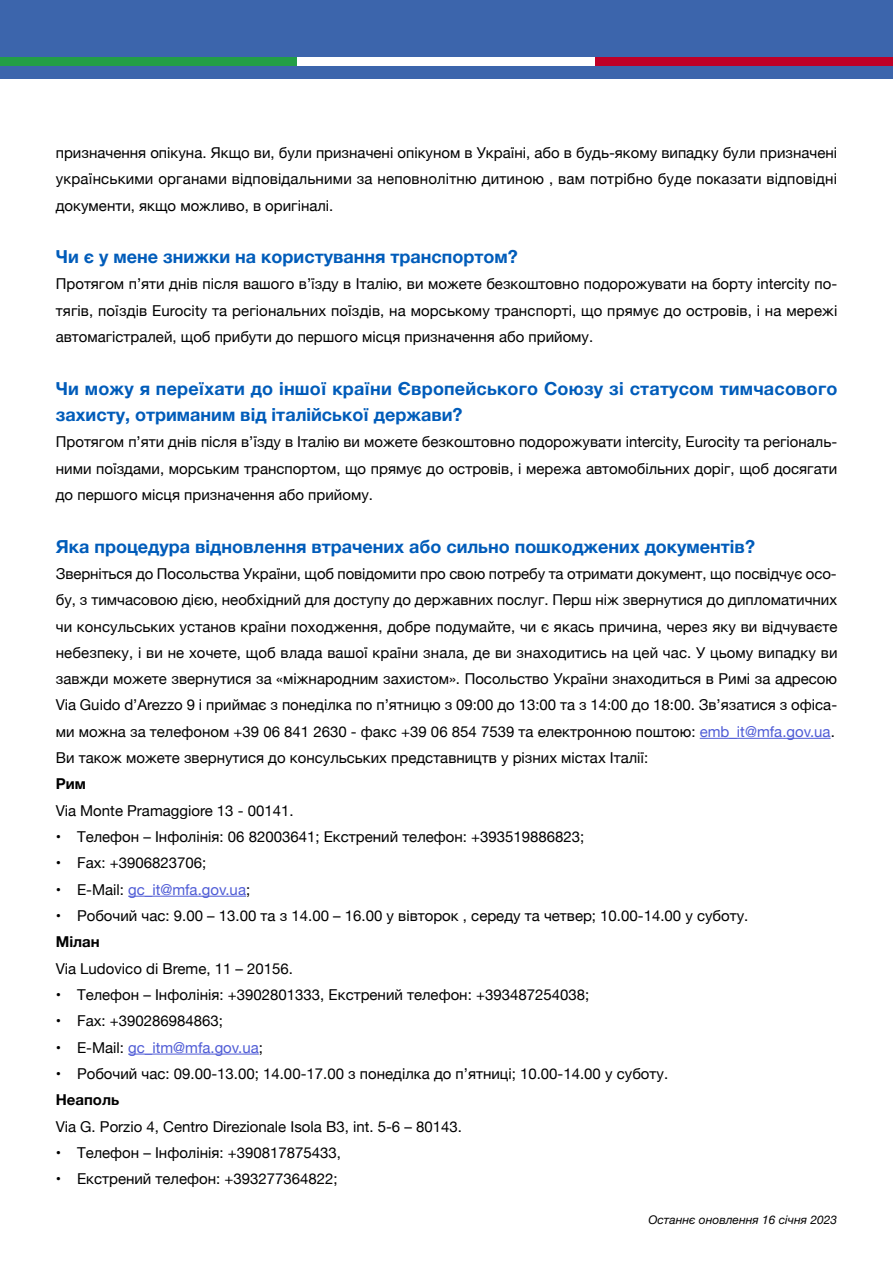
<style>
.page{position:relative;width:893px;height:1263px;background:#fff}
.page>*{position:absolute;margin:0;border:0;box-sizing:border-box;transform-origin:0 0}
.t1{font:700 18px/26.2px "Helvetica Neue";color:#005cba}
.t2{font:15px/26.2px "Helvetica Neue";color:#000;text-align:justify}
.t3{font:15px "Helvetica Neue";color:#4f5cd6}
.t4{font:700 15px "Helvetica Neue";color:#000}
.t5{font:italic 12px "Helvetica Neue";color:#000}
.s1{color:#4f5cd6}
.s2{color:#000}
</style>
<div class="page">
<div style="left:0;top:0;width:893px;height:78px;background:#3c65ac"></div>
<div style="left:0;top:57px;width:298px;height:9px;background:#239e46"></div>
<div style="left:298px;top:57px;width:297px;height:9px;background:#fff"></div>
<div style="left:595px;top:57px;width:298px;height:9px;background:#be0027"></div>
<hr style="left:700px;top:738px;width:131px;height:1px;background:#4f5cd6">
<hr style="left:128px;top:896px;width:118px;height:1px;background:#4f5cd6">
<hr style="left:128px;top:1054px;width:131px;height:1px;background:#4f5cd6">
<p class="t2" style="left:56px;top:140px;width:783px">призначення опікуна. Якщо ви, були призначені опікуном в Україні, або в будь-якому випадку були призначені українськими органами відповідальними за неповнолітню дитиною , вам потрібно буде показати відповідні документи, якщо можливо, в оригіналі.</p>
<p class="t1" style="left:56px;top:244px;width:463px">Чи є у мене знижки на користування транспортом?</p>
<p class="t2" style="left:56px;top:272px;width:783px">Протягом п’яти днів після вашого в’їзду в Італію, ви можете безкоштовно подорожувати на борту intercity по&shy;тягів, поїздів Eurocity та регіональних поїздів, на морському транспорті, що прямує до островів, і на мережі автомагістралей, щоб прибути до першого місця призначення або прийому.</p>
<p class="t1" style="left:56px;top:376px;width:783px">Чи можу я переїхати до іншої країни Європейського Союзу зі статусом тимчасового захисту, отриманим від італійської держави?</p>
<p class="t2" style="left:56px;top:430px;width:783px">Протягом п’яти днів після в’їзду в Італію ви можете безкоштовно подорожувати intercity, Eurocity та регіональ&shy;ними поїздами, морським транспортом, що прямує до островів, і мережа автомобільних доріг, щоб досягати до першого місця призначення або прийому.</p>
<p class="t1" style="left:56px;top:533px;width:701px">Яка процедура відновлення втрачених або сильно пошкоджених документів?</p>
<p class="t2" style="left:56px;top:561px;width:783px;text-align:left">Зверніться до Посольства України, щоб повідомити про свою потребу та отримати документ, що посвідчує осо&shy;бу, з тимчасовою дією, необхідний для доступу до державних послуг. Перш ніж звернутися до дипломатичних чи консульських установ країни походження, добре подумайте, чи є якась причина, через яку ви відчуваєте небезпеку, і ви не хочете, щоб влада вашої країни знала, де ви знаходитись на цей час. У цьому випадку ви завжди можете звернутися за «міжнародним захистом». Посольство України знаходиться в Римі за адресою Via Guido d’Arezzo 9 і приймає з понеділка по п’ятницю з 09:00 до 13:00 та з 14:00 до 18:00. Зв’язатися з офіса&shy;ми можна за телефоном +39 06 841 2630 - факс +39 06 854 7539 та електронною поштою: <span class="s1">emb_it@mfa.gov.ua</span>.<br>Ви також можете звернутися до консульських представництв у різних містах Італії:</p>
<p class="t4" style="left:56px;top:772px;width:32px">Рим</p>
<p class="t2" style="left:56px;top:798px;width:239px">Via Monte Pramaggiore 13 - 00141.</p>
<p class="t2" style="left:56px;top:824px;width:530px">• Телефон – Інфолінія: 06 82003641; Екстрений телефон: +393519886823;</p>
<p class="t2" style="left:56px;top:851px;width:152px">• Fax: +3906823706;</p>
<p class="t3" style="left:56px;top:878px;width:196px"><span class="s2">• E-Mail:</span> gc_it@mfa.gov.ua<span class="s2">;</span></p>
<p class="t2" style="left:56px;top:903px;width:694px">• Pобочий час: 9.00 – 13.00 та з 14.00 – 16.00 у вівторок , середу та четвер; 10.00-14.00 у суботу.</p>
<p class="t4" style="left:56px;top:930px;width:45px">Мілан</p>
<p class="t2" style="left:56px;top:956px;width:239px">Via Ludovico di Breme, 11 – 20156.</p>
<p class="t2" style="left:56px;top:982px;width:535px">• Телефон – Інфолінія: +3902801333, Екстрений телефон: +393487254038;</p>
<p class="t2" style="left:56px;top:1009px;width:169px">• Fax: +390286984863;</p>
<p class="t3" style="left:56px;top:1036px;width:209px"><span class="s2">• E-Mail:</span> gc_itm@mfa.gov.ua<span class="s2">;</span></p>
<p class="t2" style="left:56px;top:1061px;width:614px">• Pобочий час: 09.00-13.00; 14.00-17.00 з понеділка до п’ятниці; 10.00-14.00 у суботу.</p>
<p class="t4" style="left:56px;top:1088px;width:65px">Неаполь</p>
<p class="t2" style="left:56px;top:1114px;width:408px">Via G. Porzio 4, Centro Direzionale Isola B3, int. 5-6 – 80143.</p>
<p class="t2" style="left:56px;top:1140px;width:287px">• Телефон – Інфолінія: +390817875433,</p>
<p class="t2" style="left:56px;top:1166px;width:283px">• Екстрений телефон: +393277364822;</p>
<p class="t5" style="left:648px;top:1211px;width:190px">Останнє оновлення 16 січня 2023</p>
</div>
